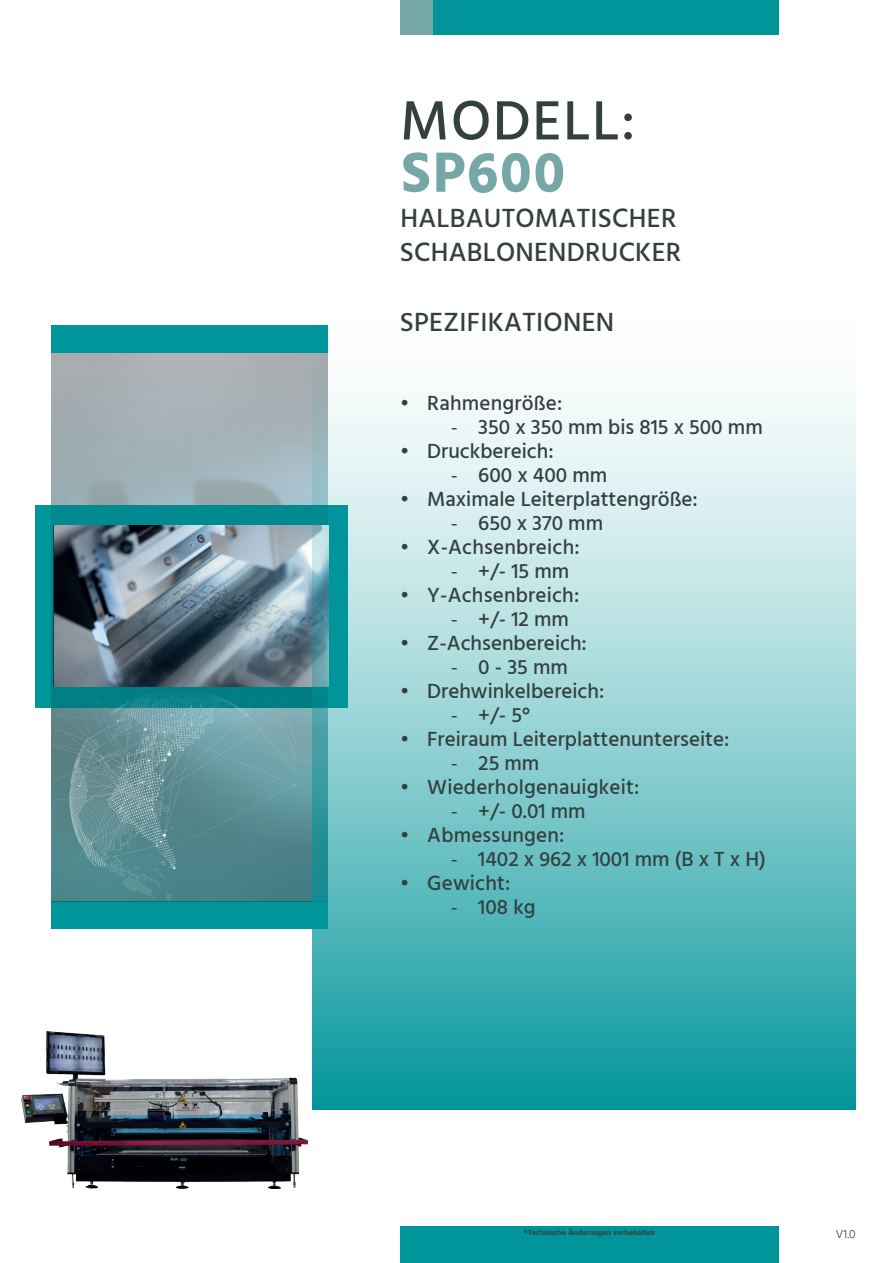
<style>
.page{position:relative;width:893px;height:1263px;background:#fff}
.page>*{position:absolute;margin:0;border:0;box-sizing:border-box;transform-origin:0 0}
.t1{font:700 58.05px "Hind";letter-spacing:.03em;color:#76a7a7}
.t2{font:500 56.7px "Hind";letter-spacing:.03em;color:#34403f}
.t3{font:500 27px/34.8px "Hind";letter-spacing:.01em;color:#34403f}
.t4{font:500 21px "Hind";color:#34403f}
.t5{font:300 12px "Hind";color:#34403f}
.t6{font:700 7.5px "Hind";letter-spacing:.01em;color:#34403f}
.s1{font-family:"Calibri";font-weight:400}
</style>
<div class="page">
<div style="left:52px;top:901px;width:276px;height:28px;background:#00959a"></div>
<div style="left:52px;top:325px;width:276px;height:28px;background:#00959a"></div>
<div style="left:35px;top:505px;width:312px;height:202px;background:#00959a"></div>
<svg style="left:52px;top:353px;width:261px;height:548px;background:#8caaaf"></svg>
<img style="left:54px;top:525px;width:259px;height:161px">
<img style="left:52px;top:686px;width:248px;height:215px">
<div style="left:400px;top:1227px;width:379px;height:36px;background:#00959a"></div>
<div style="left:400px;top:0;width:379px;height:34px;background:#00959a"></div>
<div style="left:400px;top:0;width:33px;height:34px;background:#76a7a7"></div>
<svg style="left:313px;top:353px;width:543px;height:757px;background:#8acdd0"></svg>
<img style="left:21px;top:1031px;width:287px;height:157px">
<p class="t2" style="left:400px;top:82px;width:237px">MODELL:</p>
<p class="t1" style="left:401px;top:138px;width:166px">SP600</p>
<p class="t3" style="left:400px;top:202px;width:283px">HALBAUTOMATISCHER<br>SCHABLONENDRUCKER</p>
<p class="t3" style="left:400px;top:306px;width:216px">SPEZIFIKATIONEN</p>
<p class="t4" style="left:400px;top:389px;width:164px">• Rahmengröße:</p>
<p class="t4" style="left:451px;top:413px;width:313px"><span class="s1">-</span> 350 x 350 mm bis 815 x 500 mm</p>
<p class="t4" style="left:400px;top:437px;width:155px">• Druckbereich:</p>
<p class="t4" style="left:451px;top:461px;width:158px"><span class="s1">-</span> 600 x 400 mm</p>
<p class="t4" style="left:400px;top:485px;width:299px">• Maximale Leiterplattengröße:</p>
<p class="t4" style="left:451px;top:509px;width:153px"><span class="s1">-</span> 650 x 370 mm</p>
<p class="t4" style="left:400px;top:533px;width:181px">• X-Achsenbreich:</p>
<p class="t4" style="left:451px;top:557px;width:120px"><span class="s1">-</span> +/- 15 mm</p>
<p class="t4" style="left:400px;top:581px;width:180px">• Y-Achsenbreich:</p>
<p class="t4" style="left:451px;top:605px;width:119px"><span class="s1">-</span> +/- 12 mm</p>
<p class="t4" style="left:400px;top:629px;width:188px">• Z-Achsenbereich:</p>
<p class="t4" style="left:451px;top:653px;width:118px"><span class="s1">-</span> 0 - 35 mm</p>
<p class="t4" style="left:400px;top:677px;width:206px">• Drehwinkelbereich:</p>
<p class="t4" style="left:451px;top:701px;width:80px"><span class="s1">-</span> +/- 5°</p>
<p class="t4" style="left:400px;top:725px;width:331px">• Freiraum Leiterplattenunterseite:</p>
<p class="t4" style="left:451px;top:749px;width:90px"><span class="s1">-</span> 25 mm</p>
<p class="t4" style="left:400px;top:773px;width:241px">• Wiederholgenauigkeit:</p>
<p class="t4" style="left:451px;top:797px;width:136px"><span class="s1">-</span> +/- 0.01 mm</p>
<p class="t4" style="left:400px;top:821px;width:166px">• Abmessungen:</p>
<p class="t4" style="left:451px;top:845px;width:316px"><span class="s1">-</span> 1402 x 962 x 1001 mm (B x T x H)</p>
<p class="t4" style="left:400px;top:869px;width:112px">• Gewicht:</p>
<p class="t4" style="left:451px;top:893px;width:86px"><span class="s1">-</span> 108 kg</p>
<p class="t6" style="left:524px;top:1228px;width:133px">*Technische Änderungen vorbehalten</p>
<p class="t5" style="left:836px;top:1226px;width:21px">V1.0</p>
</div>
